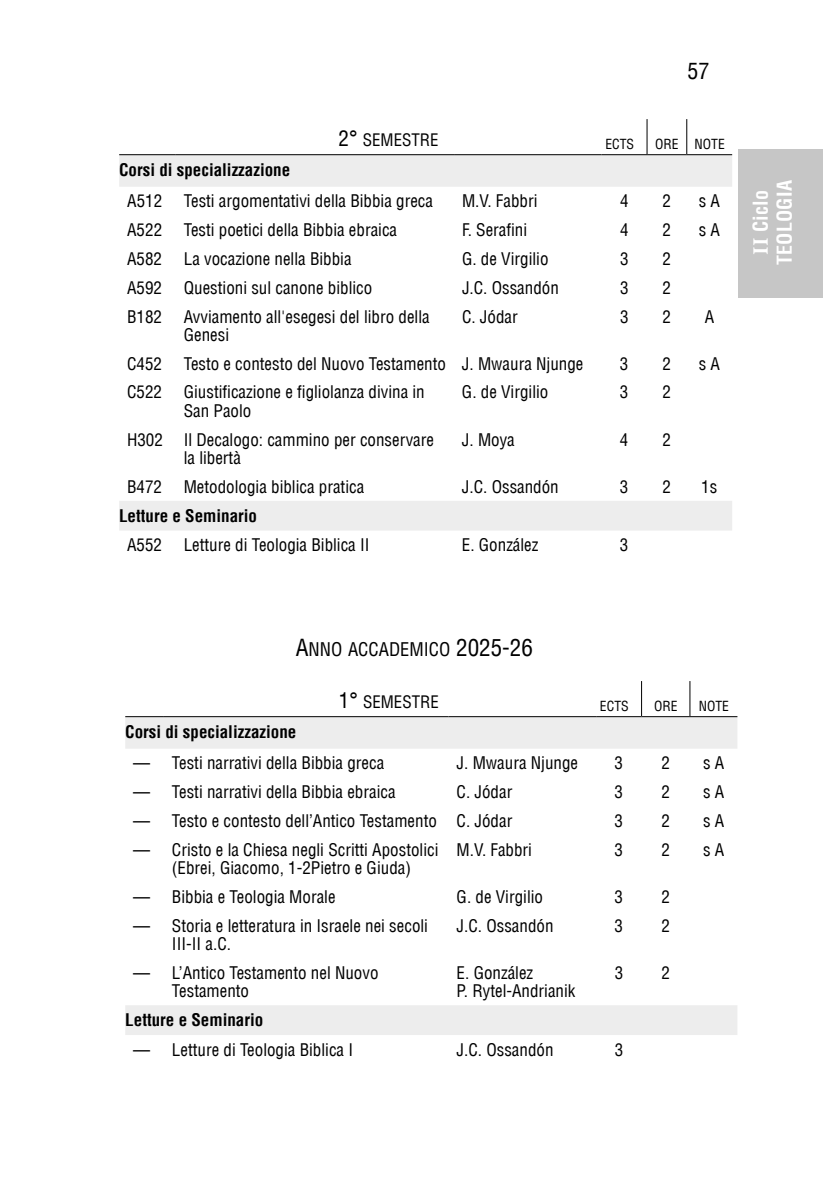
<style>
.page{position:relative;width:823px;height:1191px;background:#fff}
.page>*{position:absolute;margin:0;border:0;box-sizing:border-box;transform-origin:0 0}
.t1{font:condensed 22px "Helvetica LT";color:#000}
.t2{font:700 condensed 20px/24px "Helvetica LT";letter-spacing:.01em;color:#fff;text-align:center}
.t3{font:18.4px "Helvetica LT Condensed SC800";color:#000}
.t4{font:condensed 17px/18.4px "Helvetica LT";color:#000}
.t5{font:700 condensed 17px "Helvetica LT";color:#000}
.t6{font:16.8px "Helvetica LT Condensed SC800";color:#000}
.t7{font:13.6px "Helvetica LT Condensed SC800";color:#000}
.s1{font-size:21px}
.s2{font-family:"Minion Variable Concept";font-weight:400;font-stretch:normal;font-size:22px}
.s3{font-size:23px}
</style>
<div class="page">
<div style="left:737px;top:149px;width:85px;height:149px;background:#c6c6c6"></div>
<svg style="left:119px;top:155px;width:612px;height:375px"></svg>
<hr style="left:646px;top:119px;width:1px;height:35px;background:#000">
<hr style="left:685px;top:119px;width:1px;height:35px;background:#000">
<hr style="left:601px;top:154px;width:45px;height:1px;background:#000">
<hr style="left:646px;top:154px;width:40px;height:1px;background:#000">
<hr style="left:119px;top:154px;width:57px;height:1px;background:#000">
<hr style="left:176px;top:154px;width:278px;height:1px;background:#000">
<hr style="left:454px;top:154px;width:147px;height:1px;background:#000">
<hr style="left:686px;top:154px;width:45px;height:1px;background:#000">
<svg style="left:125px;top:717px;width:612px;height:318px"></svg>
<hr style="left:640px;top:681px;width:1px;height:35px;background:#000">
<hr style="left:689px;top:681px;width:1px;height:35px;background:#000">
<hr style="left:595px;top:716px;width:46px;height:1px;background:#000">
<hr style="left:641px;top:716px;width:48px;height:1px;background:#000">
<hr style="left:125px;top:716px;width:39px;height:1px;background:#000">
<hr style="left:164px;top:716px;width:284px;height:1px;background:#000">
<hr style="left:448px;top:716px;width:147px;height:1px;background:#000">
<hr style="left:689px;top:716px;width:48px;height:1px;background:#000">
<p class="t1" style="left:687px;top:57px;width:23px">57</p>
<p class="t6" style="left:338px;top:130px;width:101px"><span class="s1">2°</span> SEMESTRE</p>
<p class="t7" style="left:605px;top:135px;width:30px">ECTS</p>
<p class="t7" style="left:654px;top:135px;width:71px">ORE NOTE</p>
<p class="t5" style="left:119px;top:159px;width:172px">Corsi di specializzazione</p>
<p class="t4" style="left:127px;top:192px;width:36px">A512</p>
<p class="t4" style="left:184px;top:192px;width:250px">Testi argomentativi della Bibbia greca</p>
<p class="t4" style="left:462px;top:192px;width:77px">M.V. Fabbri</p>
<p class="t4" style="left:619px;top:192px;width:10px">4</p>
<p class="t4" style="left:662px;top:192px;width:10px">2</p>
<p class="t4" style="left:698px;top:192px;width:23px">s A</p>
<p class="t4" style="left:127px;top:221px;width:36px">A522</p>
<p class="t4" style="left:184px;top:221px;width:215px">Testi poetici della Bibbia ebraica</p>
<p class="t4" style="left:462px;top:221px;width:67px">F. Serafini</p>
<p class="t4" style="left:619px;top:221px;width:10px">4</p>
<p class="t4" style="left:662px;top:221px;width:10px">2</p>
<p class="t4" style="left:698px;top:221px;width:23px">s A</p>
<p class="t4" style="left:127px;top:249px;width:36px">A582</p>
<p class="t4" style="left:184px;top:249px;width:169px">La vocazione nella Bibbia</p>
<p class="t4" style="left:462px;top:249px;width:88px">G. de Virgilio</p>
<p class="t4" style="left:619px;top:249px;width:10px">3</p>
<p class="t4" style="left:662px;top:249px;width:10px">2</p>
<p class="t4" style="left:127px;top:278px;width:36px">A592</p>
<p class="t4" style="left:184px;top:278px;width:190px">Questioni sul canone biblico</p>
<p class="t4" style="left:461px;top:278px;width:98px">J.C. Ossandón</p>
<p class="t4" style="left:619px;top:278px;width:10px">3</p>
<p class="t4" style="left:662px;top:278px;width:10px">2</p>
<p class="t4" style="left:127px;top:307px;width:36px">B182</p>
<p class="t4" style="left:184px;top:307px;width:247px">Avviamento all'esegesi del libro della<br>Genesi</p>
<p class="t4" style="left:461px;top:307px;width:57px">C. Jódar</p>
<p class="t4" style="left:619px;top:307px;width:10px">3</p>
<p class="t4" style="left:662px;top:307px;width:10px">2</p>
<p class="t4" style="left:704px;top:307px;width:11px">A</p>
<p class="t4" style="left:127px;top:354px;width:36px">C452</p>
<p class="t4" style="left:184px;top:354px;width:401px">Testo e contesto del Nuovo Testamento J. Mwaura Njunge</p>
<p class="t4" style="left:619px;top:354px;width:10px">3</p>
<p class="t4" style="left:662px;top:354px;width:10px">2</p>
<p class="t4" style="left:698px;top:354px;width:23px">s A</p>
<p class="t4" style="left:127px;top:383px;width:36px">C522</p>
<p class="t4" style="left:184px;top:383px;width:242px">Giustificazione e figliolanza divina in<br>San Paolo</p>
<p class="t4" style="left:461px;top:383px;width:88px">G. de Virgilio</p>
<p class="t4" style="left:619px;top:383px;width:10px">3</p>
<p class="t4" style="left:662px;top:383px;width:10px">2</p>
<p class="t4" style="left:184px;top:430px;width:252px;text-indent:-57px">H302 Il Decalogo: cammino per conservare la libertà</p>
<p class="t4" style="left:461px;top:430px;width:54px">J. Moya</p>
<p class="t4" style="left:619px;top:430px;width:10px">4</p>
<p class="t4" style="left:662px;top:430px;width:10px">2</p>
<p class="t4" style="left:127px;top:477px;width:36px">B472</p>
<p class="t4" style="left:184px;top:477px;width:182px">Metodologia biblica pratica</p>
<p class="t4" style="left:461px;top:477px;width:98px">J.C. Ossandón</p>
<p class="t4" style="left:619px;top:477px;width:10px">3</p>
<p class="t4" style="left:662px;top:477px;width:10px">2</p>
<p class="t4" style="left:700px;top:477px;width:18px">1s</p>
<p class="t5" style="left:119px;top:505px;width:139px">Letture e Seminario</p>
<p class="t4" style="left:127px;top:536px;width:36px">A552</p>
<p class="t4" style="left:183px;top:536px;width:187px">Letture di Teologia Biblica II</p>
<p class="t4" style="left:461px;top:536px;width:78px">E. González</p>
<p class="t4" style="left:619px;top:536px;width:10px">3</p>
<p class="t2" style="left:747px;top:265px;width:86px;rotate:-90deg"><span class="s2">II</span> Ciclo<br>TEOLOGIA</p>
<p class="t3" style="left:295px;top:638px;width:238px"><span class="s3">A</span>NNO ACCADEMICO <span class="s3">2025-26</span></p>
<p class="t6" style="left:339px;top:691px;width:101px"><span class="s1">1°</span> SEMESTRE</p>
<p class="t7" style="left:599px;top:697px;width:30px">ECTS</p>
<p class="t7" style="left:653px;top:697px;width:25px">ORE</p>
<p class="t7" style="left:698px;top:697px;width:32px">NOTE</p>
<p class="t5" style="left:125px;top:721px;width:172px">Corsi di specializzazione</p>
<p class="t4" style="left:133px;top:754px;width:252px">— Testi narrativi della Bibbia greca</p>
<p class="t4" style="left:456px;top:754px;width:123px">J. Mwaura Njunge</p>
<p class="t4" style="left:614px;top:754px;width:10px">3</p>
<p class="t4" style="left:661px;top:754px;width:10px">2</p>
<p class="t4" style="left:702px;top:754px;width:23px">s A</p>
<p class="t4" style="left:133px;top:782px;width:264px">— Testi narrativi della Bibbia ebraica</p>
<p class="t4" style="left:456px;top:782px;width:57px">C. Jódar</p>
<p class="t4" style="left:614px;top:782px;width:10px">3</p>
<p class="t4" style="left:661px;top:782px;width:10px">2</p>
<p class="t4" style="left:702px;top:782px;width:23px">s A</p>
<p class="t4" style="left:133px;top:811px;width:380px">— Testo e contesto dell’Antico Testamento C. Jódar</p>
<p class="t4" style="left:614px;top:811px;width:10px">3</p>
<p class="t4" style="left:661px;top:811px;width:10px">2</p>
<p class="t4" style="left:702px;top:811px;width:23px">s A</p>
<p class="t4" style="left:172px;top:840px;width:268px;text-indent:-39px">— Cristo e la Chiesa negli Scritti Apostolici (Ebrei, Giacomo, 1-2Pietro e Giuda)</p>
<p class="t4" style="left:456px;top:840px;width:77px">M.V. Fabbri</p>
<p class="t4" style="left:614px;top:840px;width:10px">3</p>
<p class="t4" style="left:661px;top:840px;width:10px">2</p>
<p class="t4" style="left:702px;top:840px;width:23px">s A</p>
<p class="t4" style="left:133px;top:887px;width:204px">— Bibbia e Teologia Morale</p>
<p class="t4" style="left:456px;top:887px;width:88px">G. de Virgilio</p>
<p class="t4" style="left:614px;top:887px;width:10px">3</p>
<p class="t4" style="left:661px;top:887px;width:10px">2</p>
<p class="t4" style="left:172px;top:916px;width:257px;text-indent:-39px">— Storia e letteratura in Israele nei secoli<br>III-II a.C.</p>
<p class="t4" style="left:456px;top:916px;width:98px">J.C. Ossandón</p>
<p class="t4" style="left:614px;top:916px;width:10px">3</p>
<p class="t4" style="left:661px;top:916px;width:10px">2</p>
<p class="t4" style="left:172px;top:963px;width:208px;text-indent:-39px">— L’Antico Testamento nel Nuovo<br>Testamento</p>
<p class="t4" style="left:456px;top:963px;width:120px">E. González<br>P. Rytel-Andrianik</p>
<p class="t4" style="left:614px;top:963px;width:10px">3</p>
<p class="t4" style="left:661px;top:963px;width:10px">2</p>
<p class="t5" style="left:125px;top:1009px;width:139px">Letture e Seminario</p>
<p class="t4" style="left:133px;top:1040px;width:221px">— Letture di Teologia Biblica I</p>
<p class="t4" style="left:456px;top:1040px;width:98px">J.C. Ossandón</p>
<p class="t4" style="left:614px;top:1040px;width:10px">3</p>
</div>
